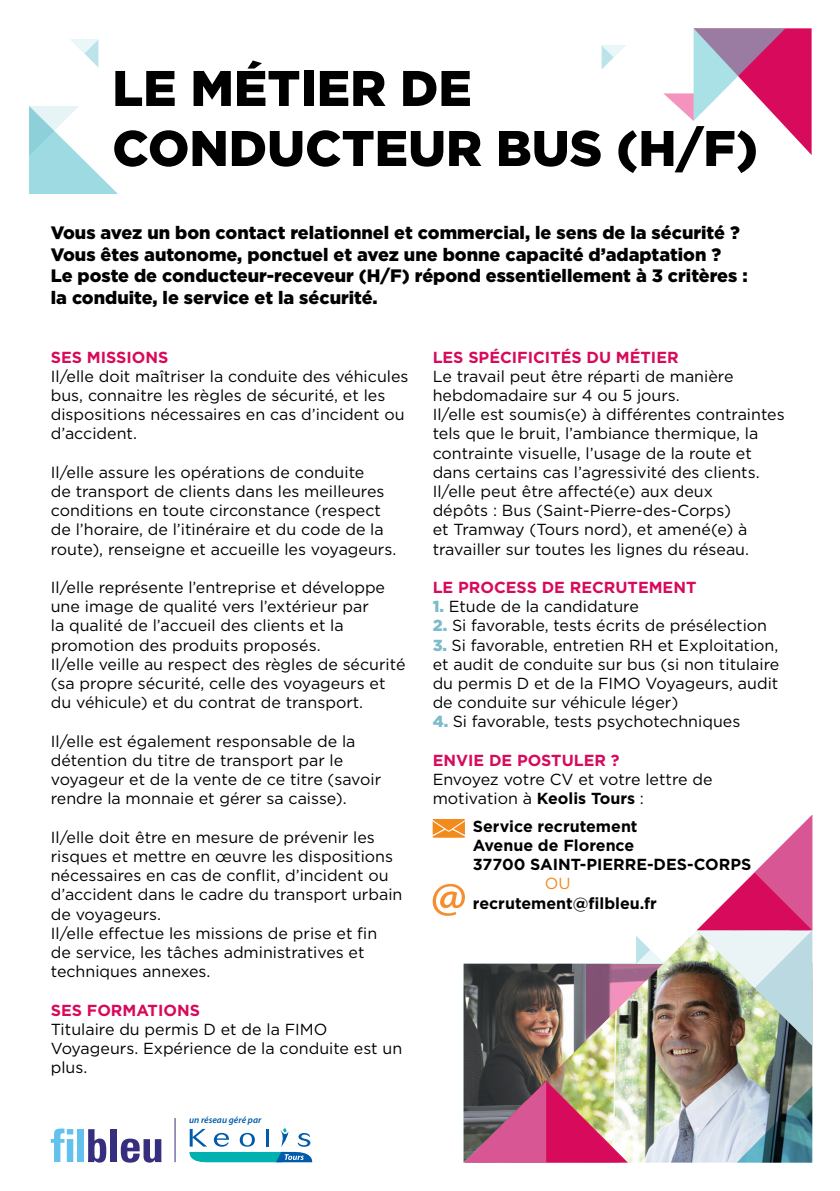
<style>
.page{position:relative;width:840px;height:1191px;background:#fff}
.page>*{position:absolute;margin:0;border:0;box-sizing:border-box;transform-origin:0 0}
.t1{font:900 50px/60px "Gotham";color:#000}
.t2{font:900 18px/21.6px "Gotham";color:#000}
.t3{font:16px/19.2px "Gotham";color:#000}
.t4{font:700 16px "Gotham";color:#d70a5b}
.t5{font:700 16px/19.2px "Gotham";color:#000}
.t6{font:16px "Gotham";color:#f28a1c}
.t7{font:italic 600 9.4px "Myriad Pro";color:#005baa}
.s1{font-weight:900;color:#7dbbca}
.s2{font-weight:700}
</style>
<div class="page">
<svg style="left:663px;top:28px;width:148px;height:127px"></svg>
<svg style="left:601px;top:45px;width:24px;height:24px"></svg>
<svg style="left:51px;top:1128px;width:22px;height:34px"></svg>
<div style="left:78px;top:1129px;width:6px;height:33px;background:#62c1ed"></div>
<svg style="left:88px;top:1129px;width:18px;height:33px"></svg>
<div style="left:110px;top:1129px;width:7px;height:33px;background:#362e7e"></div>
<svg style="left:121px;top:1138px;width:40px;height:24px"></svg>
<hr style="left:175px;top:1118px;width:1px;height:44px;background:#362e7e">
<svg style="left:189px;top:1128px;width:123px;height:34px"></svg>
<svg style="left:71px;top:40px;width:27px;height:27px"></svg>
<svg style="left:29px;top:106px;width:89px;height:88px"></svg>
<svg style="left:432px;top:884px;width:32px;height:32px"></svg>
<svg style="left:432px;top:819px;width:32px;height:18px"></svg>
<img style="left:463px;top:912px;width:348px;height:250px">
<img style="left:715px;top:1054px;width:96px;height:108px">
<svg style="left:696px;top:816px;width:115px;height:229px"></svg>
<svg style="left:464px;top:1081px;width:163px;height:81px;background:#b16077"></svg>
<h1 class="t1" style="left:112px;top:58px;width:647px">LE MÉTIER DE<br>CONDUCTEUR BUS (H/F)</h1>
<p class="t2" style="left:51px;top:222px;width:698px">Vous avez un bon contact relationnel et commercial, le sens de la sécurité ?<br>Vous êtes autonome, ponctuel et avez une bonne capacité d’adaptation ?<br>Le poste de conducteur-receveur (H/F) répond essentiellement à 3 critères : la conduite, le service et la sécurité.</p>
<p class="t4" style="left:51px;top:346px;width:119px">SES MISSIONS</p>
<p class="t3" style="left:51px;top:366px;width:359px">Il/elle doit maîtriser la conduite des véhicules bus, connaitre les règles de sécurité, et les dispositions nécessaires en cas d’incident ou d’accident.</p>
<p class="t3" style="left:51px;top:462px;width:347px">Il/elle assure les opérations de conduite<br>de transport de clients dans les meilleures conditions en toute circonstance (respect de l’horaire, de l’itinéraire et du code de la route), renseigne et accueille les voyageurs.</p>
<p class="t3" style="left:51px;top:577px;width:356px">Il/elle représente l’entreprise et développe une image de qualité vers l’extérieur par<br>la qualité de l’accueil des clients et la promotion des produits proposés.<br>Il/elle veille au respect des règles de sécurité (sa propre sécurité, celle des voyageurs et du véhicule) et du contrat de transport.</p>
<p class="t3" style="left:51px;top:731px;width:332px">Il/elle est également responsable de la détention du titre de transport par le voyageur et de la vente de ce titre (savoir rendre la monnaie et gérer sa caisse).</p>
<p class="t3" style="left:51px;top:827px;width:353px">Il/elle doit être en mesure de prévenir les risques et mettre en œuvre les dispositions nécessaires en cas de conflit, d’incident ou d’accident dans le cadre du transport urbain de voyageurs.<br>Il/elle effectue les missions de prise et fin<br>de service, les tâches administratives et techniques annexes.</p>
<p class="t4" style="left:51px;top:999px;width:150px">SES FORMATIONS</p>
<p class="t3" style="left:51px;top:1019px;width:353px">Titulaire du permis D et de la FIMO<br>Voyageurs. Expérience de la conduite est un plus.</p>
<p class="t7" style="left:189px;top:1113px;width:74px">un réseau géré par</p>
<p class="t4" style="left:432px;top:346px;width:247px">LES SPÉCIFICITÉS DU MÉTIER</p>
<p class="t3" style="left:432px;top:366px;width:353px">Le travail peut être réparti de manière hebdomadaire sur 4 ou 5 jours.<br>Il/elle est soumis(e) à différentes contraintes tels que le bruit, l’ambiance thermique, la contrainte visuelle, l’usage de la route et dans certains cas l’agressivité des clients.<br>Il/elle peut être affecté(e) aux deux<br>dépôts : Bus (Saint-Pierre-des-Corps)<br>et Tramway (Tours nord), et amené(e) à travailler sur toutes les lignes du réseau.</p>
<p class="t4" style="left:432px;top:577px;width:265px">LE PROCESS DE RECRUTEMENT</p>
<p class="t3" style="left:432px;top:596px;width:208px"><span class="s1">1.</span> Etude de la candidature</p>
<p class="t3" style="left:432px;top:616px;width:336px"><span class="s1">2.</span> Si favorable, tests écrits de présélection</p>
<p class="t3" style="left:432px;top:635px;width:348px;text-align:justify"><span class="s1">3.</span> Si favorable, entretien RH et Exploitation, et audit de conduite sur bus (si non titulaire du permis D et de la FIMO Voyageurs, audit de conduite sur véhicule léger)</p>
<p class="t3" style="left:432px;top:712px;width:309px"><span class="s1">4.</span> Si favorable, tests psychotechniques</p>
<p class="t4" style="left:432px;top:749px;width:188px">ENVIE DE POSTULER ?</p>
<p class="t3" style="left:432px;top:769px;width:281px">Envoyez votre CV et votre lettre de motivation à <span class="s2">Keolis Tours</span> :</p>
<p class="t5" style="left:472px;top:816px;width:280px">Service recrutement<br>Avenue de Florence<br>37700 SAINT-PIERRE-DES-CORPS</p>
<p class="t6" style="left:544px;top:873px;width:27px">OU</p>
<p class="t5" style="left:472px;top:893px;width:185px">recrutement@filbleu.fr</p>
</div>
